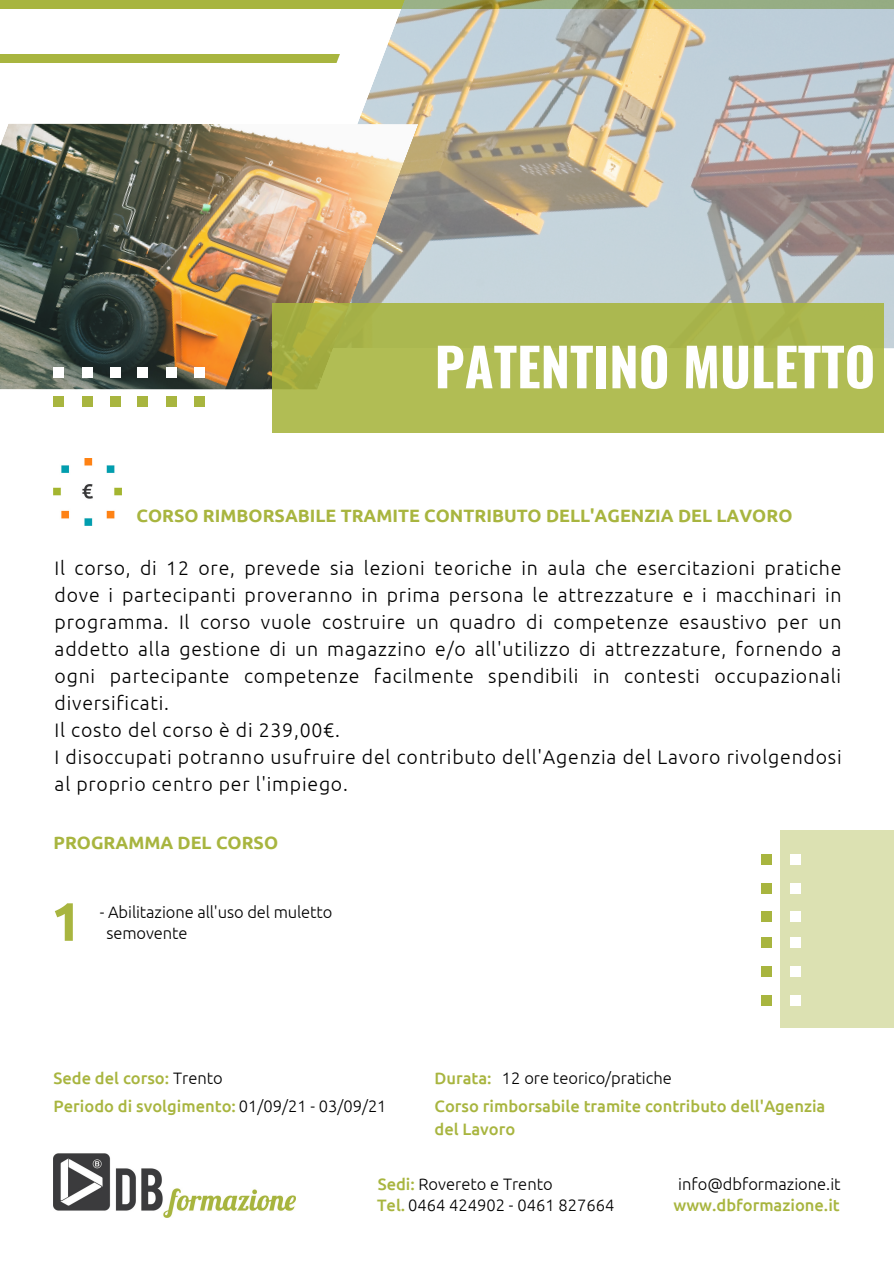
<style>
.page{position:relative;width:894px;height:1264px;background:#fff}
.page>*{position:absolute;margin:0;border:0;box-sizing:border-box;transform-origin:0 0}
.t1{font:700 54px "Ubuntu";color:#a8b53f}
.t2{font:700 52.5px "Oswald";color:#fff}
.t3{font:300 19.5px/27px "Ubuntu";letter-spacing:.04em;color:#000;text-align:justify}
.t4{font:700 17.85px "Ubuntu";color:#a8b53f}
.t5{font:500 16.5px/22.5px "Ubuntu";color:#a8b53f}
.t6{font:300 16.5px "Ubuntu";color:#000}
.s1{font-weight:300;color:#000}
.s2{font-weight:500;color:#a8b53f}
</style>
<div class="page">
<div style="left:780px;top:830px;width:113px;height:198px;background:#dce1b2"></div>
<div style="left:760px;top:854px;width:11px;height:10px;background:#a8b53f"></div>
<div style="left:789px;top:854px;width:11px;height:10px;background:#fff"></div>
<div style="left:760px;top:882px;width:11px;height:11px;background:#a8b53f"></div>
<div style="left:789px;top:882px;width:11px;height:11px;background:#fff"></div>
<div style="left:760px;top:911px;width:11px;height:10px;background:#a8b53f"></div>
<div style="left:789px;top:911px;width:11px;height:10px;background:#fff"></div>
<div style="left:760px;top:937px;width:11px;height:11px;background:#a8b53f"></div>
<div style="left:789px;top:937px;width:11px;height:11px;background:#fff"></div>
<div style="left:760px;top:966px;width:11px;height:11px;background:#a8b53f"></div>
<div style="left:789px;top:966px;width:11px;height:11px;background:#fff"></div>
<div style="left:760px;top:994px;width:11px;height:11px;background:#a8b53f"></div>
<div style="left:789px;top:994px;width:11px;height:11px;background:#fff"></div>
<img style="left:53px;top:1153px;width:243px;height:64px">
<div style="left:0;top:0;width:893px;height:9px;background:#a8b53f"></div>
<div style="left:0;top:34px;width:343px;height:29px;background:#a8b53f"></div>
<div style="left:0;top:16px;width:893px;height:38px;background:#fff"></div>
<img style="left:336px;top:0;width:557px;height:348px">
<img style="left:0;top:124px;width:418px;height:265px">
<div style="left:53px;top:396px;width:11px;height:10px;background:#a8b53f"></div>
<div style="left:53px;top:367px;width:11px;height:10px;background:#fff"></div>
<div style="left:82px;top:396px;width:11px;height:10px;background:#a8b53f"></div>
<div style="left:82px;top:367px;width:11px;height:10px;background:#fff"></div>
<div style="left:110px;top:396px;width:11px;height:10px;background:#a8b53f"></div>
<div style="left:110px;top:367px;width:11px;height:10px;background:#fff"></div>
<div style="left:137px;top:396px;width:11px;height:10px;background:#a8b53f"></div>
<div style="left:137px;top:367px;width:11px;height:10px;background:#fff"></div>
<div style="left:166px;top:396px;width:10px;height:10px;background:#a8b53f"></div>
<div style="left:166px;top:367px;width:10px;height:10px;background:#fff"></div>
<div style="left:194px;top:396px;width:11px;height:10px;background:#a8b53f"></div>
<div style="left:194px;top:367px;width:11px;height:10px;background:#fff"></div>
<img style="left:53px;top:458px;width:68px;height:68px">
<svg style="left:272px;top:304px;width:611px;height:129px;background:#aeba51"></svg>
<p class="t2" style="left:434px;top:325px;width:442px">PATENTINO MULETTO</p>
<p class="t4" style="left:136px;top:505px;width:657px">CORSO RIMBORSABILE TRAMITE CONTRIBUTO DELL'AGENZIA DEL LAVORO</p>
<p class="t3" style="left:55px;top:553px;width:788px">Il corso, di 12 ore, prevede sia lezioni teoriche in aula che esercitazioni pratiche dove i partecipanti proveranno in prima persona le attrezzature e i macchinari in programma. Il corso vuole costruire un quadro di competenze esaustivo per un addetto alla gestione di un magazzino e/o all'utilizzo di attrezzature, fornendo a ogni partecipante competenze facilmente spendibili in contesti occupazionali diversificati.</p>
<p class="t3" style="left:55px;top:716px;width:286px">Il costo del corso è di 239,00€.</p>
<p class="t3" style="left:55px;top:743px;width:788px">I disoccupati potranno usufruire del contributo dell'Agenzia del Lavoro rivolgendosi al proprio centro per l'impiego.</p>
<p class="t4" style="left:53px;top:832px;width:226px">PROGRAMMA DEL CORSO</p>
<p class="t1" style="left:51px;top:890px;width:32px">1</p>
<p class="t6" style="left:100px;top:902px;width:234px">- Abilitazione all'uso del muletto</p>
<p class="t6" style="left:106px;top:923px;width:83px">semovente</p>
<p class="t5" style="left:53px;top:1066px;width:171px">Sede del corso: <span class="s1">Trento</span></p>
<p class="t5" style="left:53px;top:1095px;width:334px">Periodo di svolgimento: <span class="s1">01/09/21 - 03/09/21</span></p>
<p class="t6" style="left:502px;top:1068px;width:171px">12 ore teorico/pratiche</p>
<p class="t5" style="left:434px;top:1066px;width:59px">Durata:</p>
<p class="t5" style="left:434px;top:1095px;width:392px">Corso rimborsabile tramite contributo dell'Agenzia del Lavoro</p>
<p class="t6" style="left:377px;top:1174px;width:176px"><span class="s2">Sedi:</span> Rovereto e Trento</p>
<p class="t6" style="left:377px;top:1195px;width:239px"><span class="s2">Tel.</span> 0464 424902 - 0461 827664</p>
<p class="t6" style="left:678px;top:1174px;width:164px">info@dbformazione.it</p>
<p class="t5" style="left:673px;top:1193px;width:168px">www.dbformazione.it</p>
</div>
